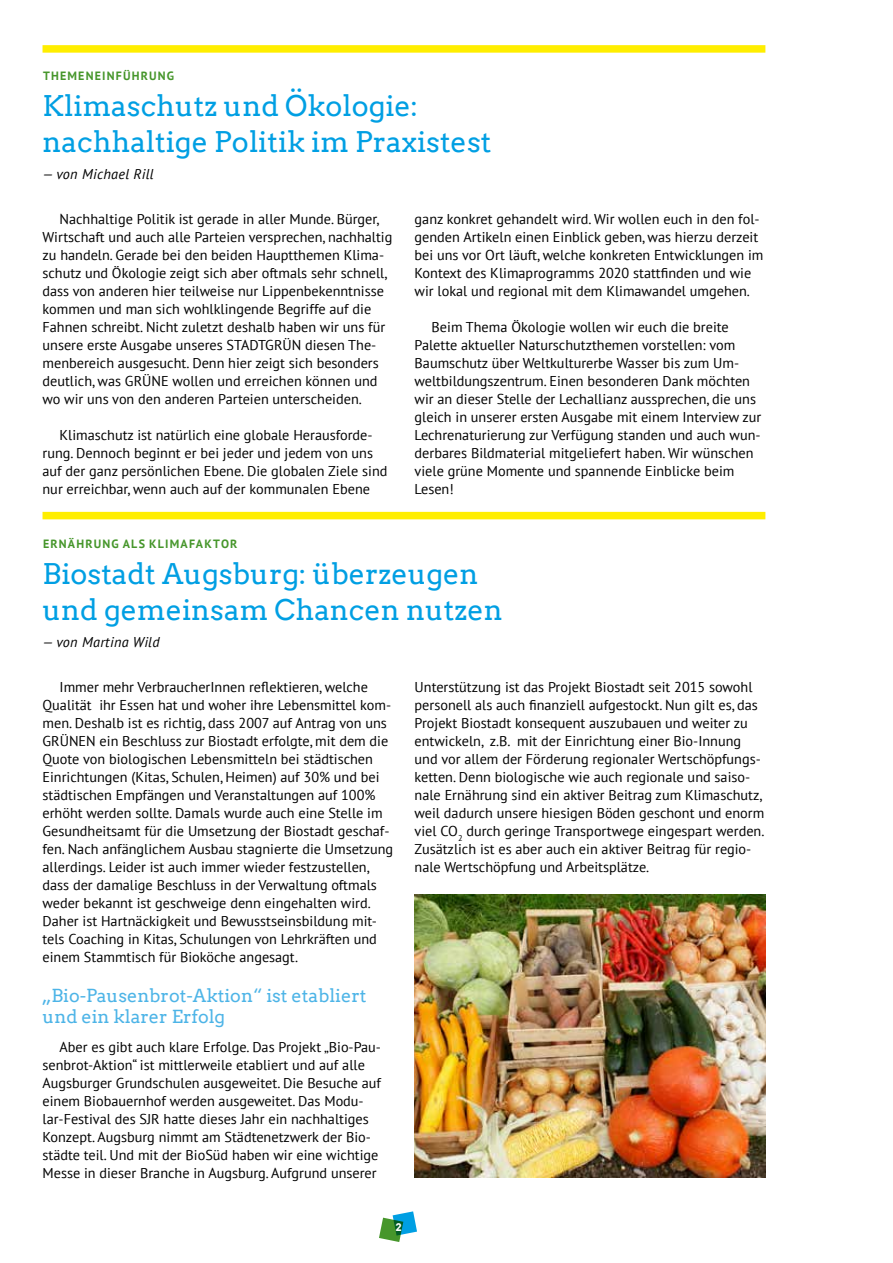
<style>
.page{position:relative;width:893px;height:1263px;background:#fff}
.page>*{position:absolute;margin:0;border:0;box-sizing:border-box;transform-origin:0 0}
.t1{font:28.5px/36px "Arvo";color:#009fe3}
.t2{font:18px/21.6px "Arvo";color:#4db4e7}
.t3{font:14.25px/18px "PT Sans";color:#000}
.t4{font:italic 14.25px "PT Sans";letter-spacing:.02em;color:#000}
.t5{font:700 12px "PT Sans";letter-spacing:.1em;color:#46962b}
.t6{font:10.5px "Arvo Gruen";color:#fff}
</style>
<div class="page">
<div style="left:43px;top:512px;width:722px;height:7px;background:#fe0"></div>
<img style="left:415px;top:894px;width:350px;height:284px">
<div style="left:43px;top:45px;width:722px;height:8px;background:#fe0"></div>
<svg style="left:379px;top:1211px;width:38px;height:31px"></svg>
<p class="t5" style="left:43px;top:68px;width:133px">THEMENEINFÜHRUNG</p>
<h1 class="t1" style="left:43px;top:88px;width:450px">Klimaschutz und Ökologie: nachhaltige Politik im Praxistest</h1>
<p class="t4" style="left:43px;top:165px;width:113px">— von Michael Rill</p>
<p class="t3" style="left:43px;top:209px;width:351px;text-indent:17px">Nachhaltige Politik ist gerade in aller Munde. Bürger, Wirtschaft und auch alle Parteien versprechen, nachhaltig zu handeln. Gerade bei den beiden Hauptthemen Klima&shy;schutz und Ökologie zeigt sich aber oftmals sehr schnell, dass von anderen hier teilweise nur Lippenbekenntnisse kommen und man sich wohlklingende Begriffe auf die Fahnen schreibt. Nicht zuletzt deshalb haben wir uns für unsere erste Ausgabe unseres STADTGRÜN diesen The&shy;menbereich ausgesucht. Denn hier zeigt sich besonders deutlich, was GRÜNE wollen und erreichen können und wo wir uns von den anderen Parteien unterscheiden.</p>
<p class="t3" style="left:43px;top:425px;width:346px;text-indent:17px">Klimaschutz ist natürlich eine globale Herausforde&shy;rung. Dennoch beginnt er bei jeder und jedem von uns auf der ganz persönlichen Ebene. Die globalen Ziele sind nur erreichbar, wenn auch auf der kommunalen Ebene</p>
<p class="t3" style="left:415px;top:209px;width:350px">ganz konkret gehandelt wird. Wir wollen euch in den fol&shy;genden Artikeln einen Einblick geben, was hierzu derzeit bei uns vor Ort läuft, welche konkreten Entwicklungen im Kontext des Klimaprogramms 2020 stattfinden und wie wir lokal und regional mit dem Klimawandel umgehen.</p>
<p class="t3" style="left:415px;top:317px;width:348px;text-indent:17px">Beim Thema Ökologie wollen wir euch die breite Palette aktueller Naturschutzthemen vorstellen: vom Baumschutz über Weltkulturerbe Wasser bis zum Um&shy;weltbildungszentrum. Einen besonderen Dank möchten wir an dieser Stelle der Lechallianz aussprechen, die uns gleich in unserer ersten Ausgabe mit einem Interview zur Lechrenaturierung zur Verfügung standen und auch wun&shy;derbares Bildmaterial mitgeliefert haben. Wir wünschen viele grüne Momente und spannende Einblicke beim Lesen!</p>
<p class="t5" style="left:43px;top:536px;width:196px">ERNÄHRUNG ALS KLIMAFAKTOR</p>
<h1 class="t1" style="left:43px;top:556px;width:462px">Biostadt Augsburg: überzeugen und gemeinsam Chancen nutzen</h1>
<p class="t4" style="left:43px;top:633px;width:119px">— von Martina Wild</p>
<p class="t3" style="left:43px;top:677px;width:352px;text-indent:17px">Immer mehr VerbraucherInnen reflektieren, welche Qualität ihr Essen hat und woher ihre Lebensmittel kom&shy;men. Deshalb ist es richtig, dass 2007 auf Antrag von uns GRÜNEN ein Beschluss zur Biostadt erfolgte, mit dem die Quote von biologischen Lebensmitteln bei städtischen Einrichtungen (Kitas, Schulen, Heimen) auf 30% und bei städtischen Empfängen und Veranstaltungen auf 100% erhöht werden sollte. Damals wurde auch eine Stelle im Gesundheitsamt für die Umsetzung der Biostadt geschaf&shy;fen. Nach anfänglichem Ausbau stagnierte die Umsetzung allerdings. Leider ist auch immer wieder festzustellen, dass der damalige Beschluss in der Verwaltung oftmals weder bekannt ist geschweige denn eingehalten wird.<br>Daher ist Hartnäckigkeit und Bewusstseinsbildung mit&shy;tels Coaching in Kitas, Schulungen von Lehrkräften und einem Stammtisch für Bioköche angesagt.</p>
<p class="t2" style="left:43px;top:984px;width:325px">„Bio-Pausenbrot-Aktion“ ist etabliert und ein klarer Erfolg</p>
<p class="t3" style="left:43px;top:1037px;width:340px;text-indent:17px">Aber es gibt auch klare Erfolge. Das Projekt „Bio-Pau&shy;senbrot-Aktion“ ist mittlerweile etabliert und auf alle Augsburger Grundschulen ausgeweitet. Die Besuche auf einem Biobauernhof werden ausgeweitet. Das Modu&shy;lar-Festival des SJR hatte dieses Jahr ein nachhaltiges Konzept. Augsburg nimmt am Städtenetzwerk der Bio&shy;städte teil. Und mit der BioSüd haben wir eine wichtige Messe in dieser Branche in Augsburg. Aufgrund unserer</p>
<p class="t3" style="left:415px;top:677px;width:351px">Unterstützung ist das Projekt Biostadt seit 2015 sowohl personell als auch finanziell aufgestockt. Nun gilt es, das Projekt Biostadt konsequent auszubauen und weiter zu entwickeln, z.B. mit der Einrichtung einer Bio-Innung und vor allem der Förderung regionaler Wertschöpfungs&shy;ketten. Denn biologische wie auch regionale und saiso&shy;nale Ernährung sind ein aktiver Beitrag zum Klimaschutz, weil dadurch unsere hiesigen Böden geschont und enorm viel CO<sub>2</sub> durch geringe Transportwege eingespart werden.<br>Zusätzlich ist es aber auch ein aktiver Beitrag für regio&shy;nale Wertschöpfung und Arbeitsplätze.</p>
<p class="t6" style="left:396px;top:1220px;width:8px">2</p>
</div>
